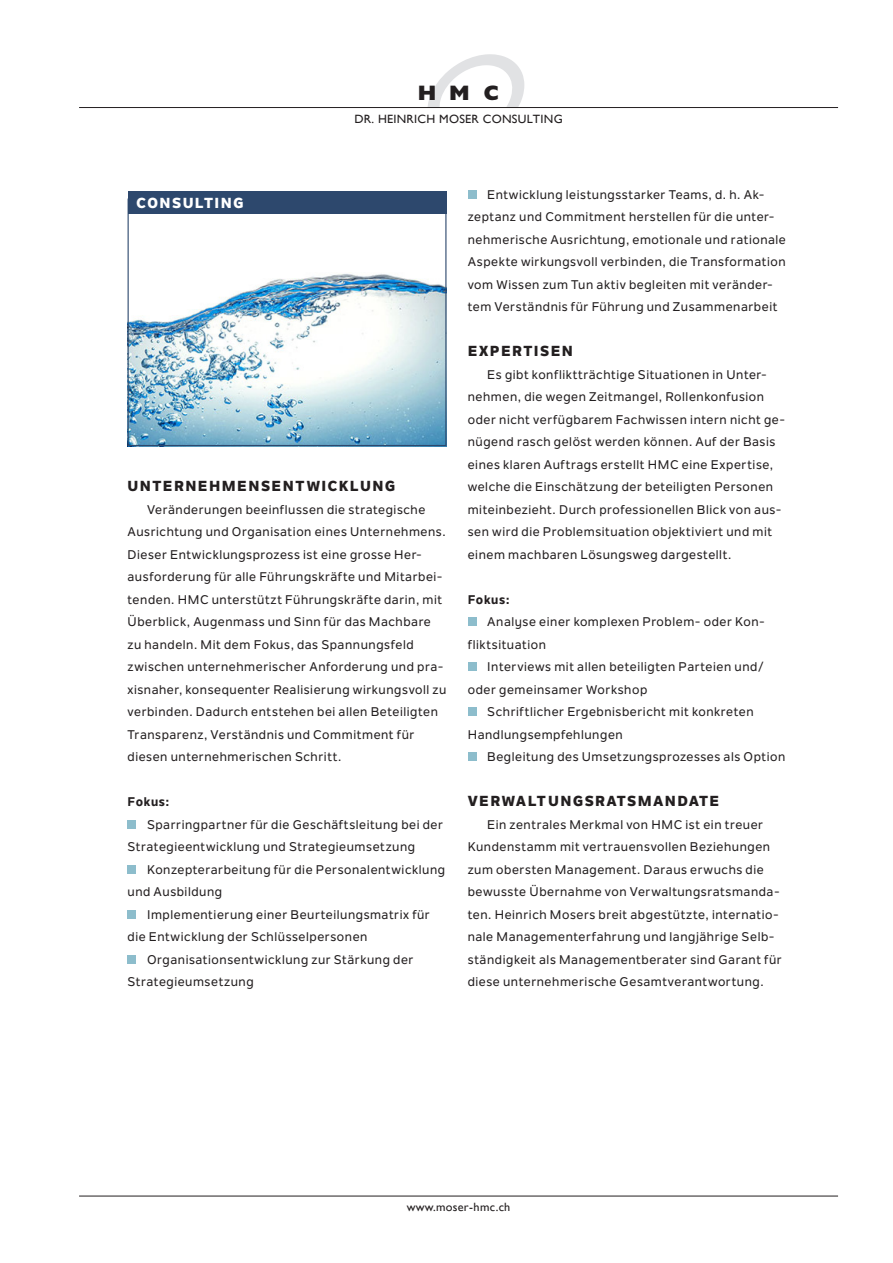
<style>
.page{position:relative;width:893px;height:1263px;background:#fff}
.page>*{position:absolute;margin:0;border:0;box-sizing:border-box;transform-origin:0 0}
.t1{font:800 21px "Gill Sans";color:#231f20}
.HMC_Zwischentitel{font:800 14.4px "Nolan Next";letter-spacing:.095em;color:#231f20}
.HMC_Zwischentitel-2{font:800 14.4px "Nolan Next";letter-spacing:.095em;color:#fff}
.HMC_Lauftext{font:500 12.45px/22.5px "Nolan Next";letter-spacing:.045em;color:#231f20}
.HMC_Lauftext-2{font:800 12.45px "Nolan Next";letter-spacing:.05em;color:#231f20}
.t2{font:12px "Gill Sans";letter-spacing:.02em;color:#231f20}
</style>
<div class="page">
<svg style="left:428px;top:54px;width:96px;height:53px"></svg>
<hr style="left:79px;top:107px;width:759px;height:1px;background:#231f20">
<img style="left:130px;top:273px;width:314px;height:171px">
<div style="left:128px;top:820px;width:8px;height:9px;background:#8dbdcc"></div>
<div style="left:128px;top:865px;width:8px;height:9px;background:#8dbdcc"></div>
<div style="left:128px;top:910px;width:8px;height:9px;background:#8dbdcc"></div>
<div style="left:128px;top:955px;width:8px;height:9px;background:#8dbdcc"></div>
<hr style="left:79px;top:1196px;width:759px;height:1px;background:#231f20">
<div style="left:468px;top:190px;width:8px;height:9px;background:#8dbdcc"></div>
<div style="left:468px;top:617px;width:8px;height:9px;background:#8dbdcc"></div>
<div style="left:468px;top:662px;width:8px;height:9px;background:#8dbdcc"></div>
<div style="left:468px;top:707px;width:8px;height:9px;background:#8dbdcc"></div>
<div style="left:468px;top:752px;width:8px;height:9px;background:#8dbdcc"></div>
<div style="left:128px;top:191px;width:318px;height:23px;background:#2d486d"></div>
<p class="t1" style="left:418px;top:81px;width:83px">HMC</p>
<p class="t2" style="left:354px;top:112px;width:210px">DR. HEINRICH MOSER CONSULTING</p>
<p class="HMC_Zwischentitel-2" style="left:136px;top:194px;width:109px">CONSULTING</p>
<p class="HMC_Zwischentitel" style="left:128px;top:477px;width:269px">UNTERNEHMENSENTWICKLUNG</p>
<p class="HMC_Lauftext" style="left:128px;top:498px;width:320px;text-indent:19px">Veränderungen beeinflussen die strategische Ausrichtung und Organisation eines Unternehmens.<br>Dieser Entwicklungsprozess ist eine grosse Her&shy;ausforderung für alle Führungskräfte und Mitarbei&shy;tenden. HMC unterstützt Führungskräfte darin, mit Überblick, Augenmass und Sinn für das Machbare zu handeln. Mit dem Fokus, das Spannungsfeld zwischen unternehmerischer Anforderung und pra&shy;xisnaher, konsequenter Realisierung wirkungsvoll zu verbinden. Dadurch entstehen bei allen Beteiligten Transparenz, Verständnis und Commitment für diesen unternehmerischen Schritt.</p>
<p class="HMC_Lauftext-2" style="left:128px;top:794px;width:44px">Fokus:</p>
<p class="HMC_Lauftext" style="left:128px;top:813px;width:317px;text-indent:20px">Sparringpartner für die Geschäftsleitung bei der<br>Strategieentwicklung und Strategieumsetzung</p>
<p class="HMC_Lauftext" style="left:128px;top:858px;width:319px;text-indent:20px">Konzepterarbeitung für die Personalentwicklung und Ausbildung</p>
<p class="HMC_Lauftext" style="left:128px;top:903px;width:304px;text-indent:20px">Implementierung einer Beurteilungsmatrix für die Entwicklung der Schlüsselpersonen</p>
<p class="HMC_Lauftext" style="left:128px;top:948px;width:287px;text-indent:20px">Organisationsentwicklung zur Stärkung der<br>Strategieumsetzung</p>
<p class="HMC_Lauftext" style="left:468px;top:183px;width:320px;text-indent:20px">Entwicklung leistungsstarker Teams, d. h. Ak&shy;zeptanz und Commitment herstellen für die unter&shy;nehmerische Ausrichtung, emotionale und rationale Aspekte wirkungsvoll verbinden, die Transformation vom Wissen zum Tun aktiv begleiten mit veränder&shy;tem Verständnis für Führung und Zusammenarbeit</p>
<p class="HMC_Zwischentitel" style="left:468px;top:342px;width:107px">EXPERTISEN</p>
<p class="HMC_Lauftext" style="left:468px;top:363px;width:319px;text-indent:19px">Es gibt konfliktträchtige Situationen in Unter&shy;nehmen, die wegen Zeitmangel, Rollenkonfusion oder nicht verfügbarem Fachwissen intern nicht ge&shy;nügend rasch gelöst werden können. Auf der Basis eines klaren Auftrags erstellt HMC eine Expertise, welche die Einschätzung der beteiligten Personen miteinbezieht. Durch professionellen Blick von aus&shy;sen wird die Problemsituation objektiviert und mit einem machbaren Lösungsweg dargestellt.</p>
<p class="HMC_Lauftext-2" style="left:468px;top:591px;width:44px">Fokus:</p>
<p class="HMC_Lauftext" style="left:468px;top:610px;width:299px;text-indent:20px">Analyse einer komplexen Problem- oder Kon&shy;fliktsituation</p>
<p class="HMC_Lauftext" style="left:468px;top:655px;width:298px;text-indent:20px">Interviews mit allen beteiligten Parteien und/ oder gemeinsamer Workshop</p>
<p class="HMC_Lauftext" style="left:468px;top:700px;width:287px;text-indent:20px">Schriftlicher Ergebnisbericht mit konkreten<br>Handlungsempfehlungen</p>
<p class="HMC_Lauftext" style="left:487px;top:745px;width:300px">Begleitung des Umsetzungsprozesses als Option</p>
<p class="HMC_Zwischentitel" style="left:468px;top:792px;width:253px">VERWALTUNGSRATSMANDATE</p>
<p class="HMC_Lauftext" style="left:468px;top:813px;width:316px;text-indent:19px">Ein zentrales Merkmal von HMC ist ein treuer Kundenstamm mit vertrauensvollen Beziehungen zum obersten Management. Daraus erwuchs die bewusste Übernahme von Verwaltungsratsmanda&shy;ten. Heinrich Mosers breit abgestützte, internatio&shy;nale Managementerfahrung und langjährige Selb&shy;ständigkeit als Managementberater sind Garant für diese unternehmerische Gesamtverantwortung.</p>
<p class="t2" style="left:407px;top:1200px;width:105px">www.moser-hmc.ch</p>
</div>
